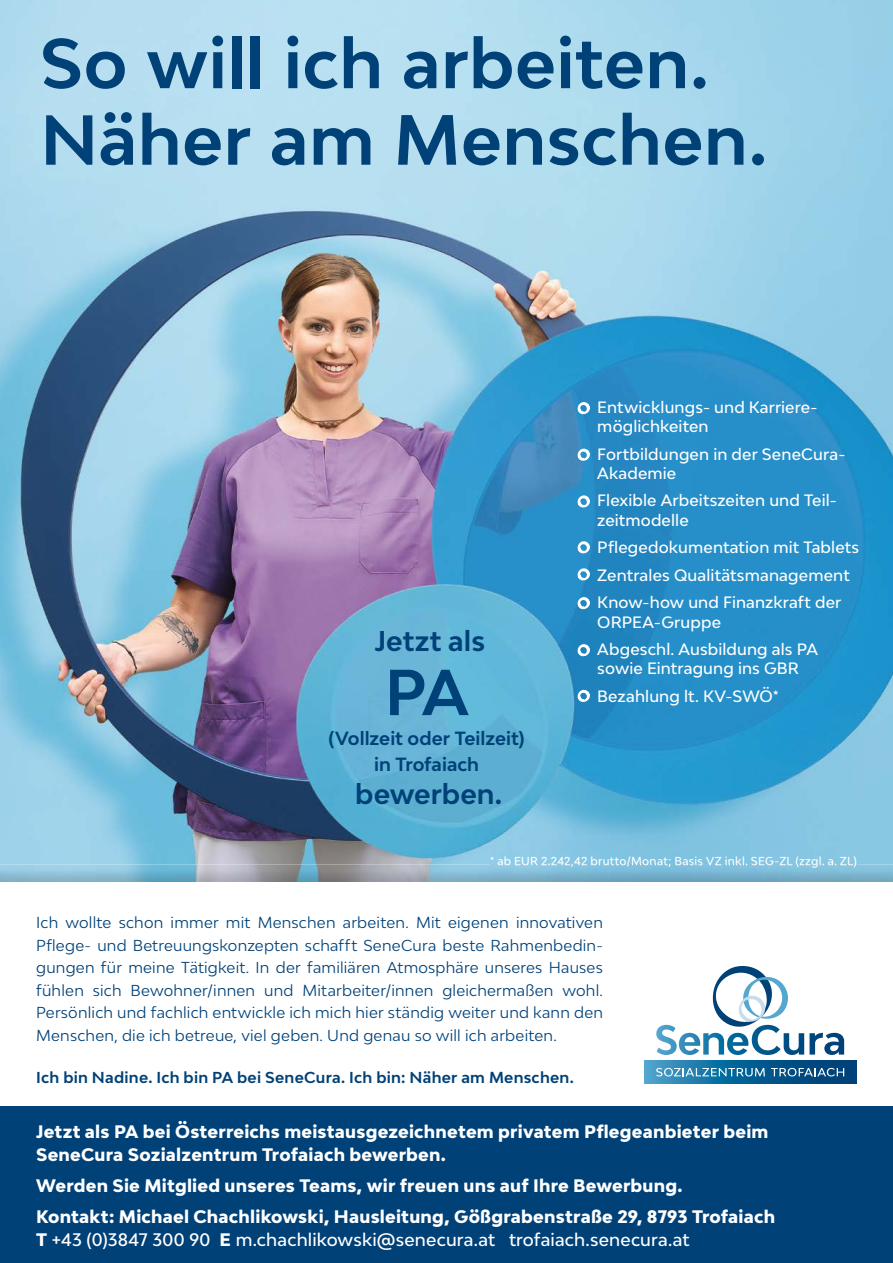
<style>
.page{position:relative;width:893px;height:1263px;background:#fff}
.page>*{position:absolute;margin:0;border:0;box-sizing:border-box;transform-origin:0 0}
.t1{font:700 66.75px/76.5px "Bw Modelica";letter-spacing:.01em;color:#004178}
.t2{font:700 61.35px "Bw Modelica";color:#004178}
.t3{font:700 27px "Bw Modelica";color:#004178}
.t4{font:700 18px "Bw Modelica";color:#004178}
.t5{font:800 17.1px/22.6px "Bw Modelica";letter-spacing:.015em;color:#fff}
.t6{font:500 17.1px "Bw Modelica";letter-spacing:.01em;color:#fff}
.t7{font:500 15.6px/27.6px "Bw Modelica";letter-spacing:.01em;color:#fff}
.t8{font:15px/22.5px "Bw Modelica";letter-spacing:.015em;color:#004178;text-align:justify}
.t9{font:700 15px "Bw Modelica";letter-spacing:.015em;color:#004178}
.t10{font:500 10.95px "Bw Modelica";letter-spacing:.025em;color:#fff}
.s1{font-weight:800}
</style>
<div class="page">
<img style="left:0;top:0;width:893px;height:882px">
<svg style="left:578px;top:402px;width:12px;height:12px"></svg>
<svg style="left:578px;top:449px;width:12px;height:12px"></svg>
<svg style="left:578px;top:495px;width:12px;height:12px"></svg>
<svg style="left:578px;top:541px;width:12px;height:12px"></svg>
<svg style="left:578px;top:568px;width:12px;height:12px"></svg>
<svg style="left:578px;top:644px;width:12px;height:12px"></svg>
<svg style="left:578px;top:597px;width:12px;height:12px"></svg>
<svg style="left:578px;top:690px;width:12px;height:12px"></svg>
<img style="left:491px;top:864px;width:365px;height:4px">
<div style="left:0;top:1107px;width:893px;height:156px;background:#004178"></div>
<svg style="left:644px;top:1061px;width:213px;height:22px;background:#136799"></svg>
<svg style="left:656px;top:966px;width:188px;height:89px"></svg>
<svg style="left:656px;top:1068px;width:109px;height:8px"></svg>
<svg style="left:771px;top:1068px;width:73px;height:8px"></svg>
<h1 class="t1" style="left:40px;top:24px;width:729px">So will ich arbeiten.<br>Näher am Menschen.</h1>
<h3 class="t3" style="left:375px;top:623px;width:112px">Jetzt als</h3>
<h2 class="t2" style="left:385px;top:652px;width:85px">PA</h2>
<p class="t4" style="left:329px;top:727px;width:198px">(Vollzeit oder Teilzeit)</p>
<h3 class="t3" style="left:355px;top:777px;width:148px">bewerben.</h3>
<p class="t4" style="left:374px;top:752px;width:106px">in Trofaiach</p>
<p class="t7" style="left:597px;top:397px;width:222px;line-height:19px">Entwicklungs- und Karriere&shy;möglichkeiten</p>
<p class="t7" style="left:597px;top:444px;width:250px;line-height:19px">Fortbildungen in der SeneCura-<br>Akademie</p>
<p class="t7" style="left:597px;top:491px;width:241px;line-height:19px">Flexible Arbeitszeiten und Teil&shy;zeitmodelle</p>
<p class="t7" style="left:597px;top:533px;width:263px">Pflegedokumentation mit Tablets<br>Zentrales Qualitätsmanagement<br>Know-how und Finanzkraft der</p>
<p class="t7" style="left:597px;top:607px;width:222px">ORPEA-Gruppe<br>Abgeschl. Ausbildung als PA</p>
<p class="t7" style="left:597px;top:654px;width:203px">sowie Eintragung ins GBR<br>Bezahlung lt. KV-SWÖ*</p>
<p class="t10" style="left:490px;top:854px;width:368px">* ab EUR 2.242,42 brutto/Monat; Basis VZ inkl. SEG-ZL (zzgl. a. ZL)</p>
<p class="t8" style="left:36px;top:911px;width:568px">Ich wollte schon immer mit Menschen arbeiten. Mit eigenen innovativen Pflege- und Betreuungskonzepten schafft SeneCura beste Rahmenbedin&shy;gungen für meine Tätigkeit. In der familiären Atmosphäre unseres Hauses fühlen sich Bewohner/innen und Mitarbeiter/innen gleichermaßen wohl.<br>Persönlich und fachlich entwickle ich mich hier ständig weiter und kann den Menschen, die ich betreue, viel geben. Und genau so will ich arbeiten.</p>
<p class="t9" style="left:36px;top:1068px;width:539px">Ich bin Nadine. Ich bin PA bei SeneCura. Ich bin: Näher am Menschen.</p>
<p class="t5" style="left:36px;top:1120px;width:734px">Jetzt als PA bei Österreichs meistausgezeichnetem privatem Pflegeanbieter beim<br>SeneCura Sozialzentrum Trofaiach bewerben.</p>
<p class="t5" style="left:36px;top:1170px;width:740px;line-height:31.2px">Werden Sie Mitglied unseres Teams, wir freuen uns auf Ihre Bewerbung.<br>Kontakt: Michael Chachlikowski, Hausleitung, Gößgrabenstraße 29, 8793 Trofaiach</p>
<p class="t6" style="left:36px;top:1228px;width:655px"><span class="s1">T</span> +43 (0)3847 300 90 <span class="s1">E</span> m.chachlikowski@senecura.at trofaiach.senecura.at</p>
</div>
